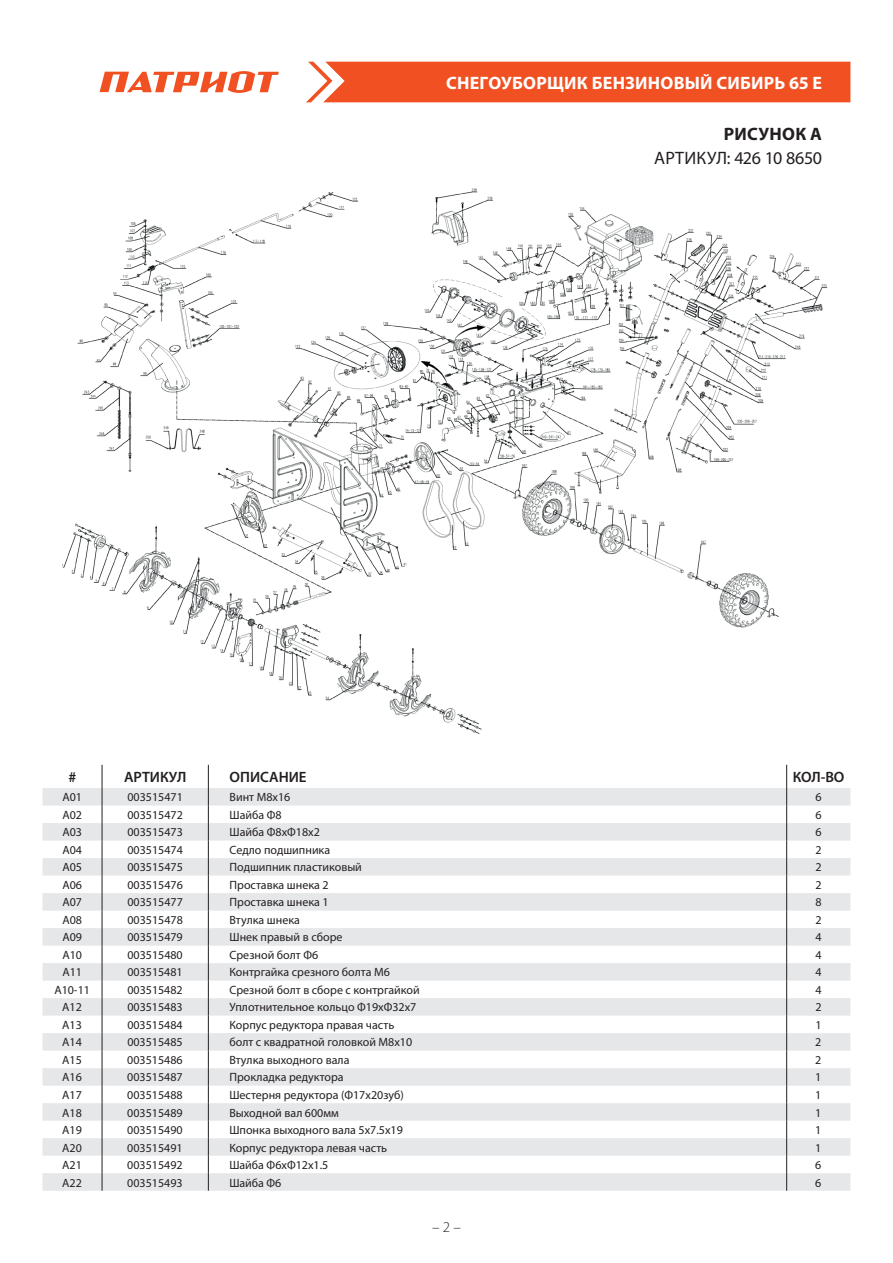
<style>
.page{position:relative;width:893px;height:1263px;background:#fff}
.page>*{position:absolute;margin:0;border:0;box-sizing:border-box;transform-origin:0 0}
.t1{font:700 18px "Myriad Pro";letter-spacing:.015em;color:#fff}
.t2{font:18px "Myriad Pro";color:#231f20}
.t3{font:700 18px "Myriad Pro";letter-spacing:.015em;color:#231f20}
.t4{font:600 15px "Myriad Pro";color:#231f20}
.t5{font:300 15px "Myriad Pro";color:#231f20}
.t6{font:12px "Myriad Pro";color:#231f20}
</style>
<div class="page">
<div style="left:306px;top:62px;width:544px;height:40px;background:#f15122"></div>
<svg style="left:100px;top:71px;width:179px;height:22px"></svg>
<svg style="left:43px;top:788px;width:807px;height:403px;fill:#eaeaec"></svg>
<svg style="left:102px;top:765px;width:1px;height:426px"></svg>
<svg style="left:208px;top:765px;width:1px;height:426px"></svg>
<svg style="left:786px;top:765px;width:1px;height:426px"></svg>
<img style="left:62px;top:188px;width:766px;height:546px">
<h1 class="t1" style="left:446px;top:73px;width:378px">СНЕГОУБОРЩИК БЕНЗИНОВЫЙ СИБИРЬ 65 E</h1>
<h1 class="t3" style="left:724px;top:124px;width:100px">РИСУНОК A</h1>
<h1 class="t2" style="left:654px;top:147px;width:170px">АРТИКУЛ: 426 10 8650</h1>
<p class="t4" style="left:68px;top:767px;width:9px">#</p>
<p class="t4" style="left:124px;top:767px;width:64px">АРТИКУЛ</p>
<p class="t4" style="left:230px;top:767px;width:78px">ОПИСАНИЕ</p>
<p class="t4" style="left:793px;top:767px;width:53px">КОЛ-ВО</p>
<p class="t6" style="left:62px;top:790px;width:21px">A01</p>
<p class="t6" style="left:127px;top:790px;width:57px">003515471</p>
<p class="t6" style="left:230px;top:790px;width:62px">Винт М8х16</p>
<p class="t6" style="left:815px;top:790px;width:8px">6</p>
<p class="t6" style="left:62px;top:807px;width:21px">A02</p>
<p class="t6" style="left:127px;top:807px;width:57px">003515472</p>
<p class="t6" style="left:230px;top:807px;width:54px">Шайба Ф8</p>
<p class="t6" style="left:815px;top:807px;width:8px">6</p>
<p class="t6" style="left:62px;top:825px;width:21px">A03</p>
<p class="t6" style="left:127px;top:825px;width:57px">003515473</p>
<p class="t6" style="left:230px;top:825px;width:92px">Шайба Ф8хФ18х2</p>
<p class="t6" style="left:815px;top:825px;width:8px">6</p>
<p class="t6" style="left:62px;top:842px;width:21px">A04</p>
<p class="t6" style="left:127px;top:842px;width:57px">003515474</p>
<p class="t6" style="left:230px;top:842px;width:102px">Седло подшипника</p>
<p class="t6" style="left:815px;top:842px;width:8px">2</p>
<p class="t6" style="left:62px;top:860px;width:21px">A05</p>
<p class="t6" style="left:127px;top:860px;width:57px">003515475</p>
<p class="t6" style="left:230px;top:860px;width:134px">Подшипник пластиковый</p>
<p class="t6" style="left:815px;top:860px;width:8px">2</p>
<p class="t6" style="left:62px;top:877px;width:21px">A06</p>
<p class="t6" style="left:127px;top:877px;width:57px">003515476</p>
<p class="t6" style="left:230px;top:877px;width:101px">Проставка шнека 2</p>
<p class="t6" style="left:815px;top:877px;width:8px">2</p>
<p class="t6" style="left:62px;top:895px;width:21px">A07</p>
<p class="t6" style="left:127px;top:895px;width:57px">003515477</p>
<p class="t6" style="left:230px;top:895px;width:101px">Проставка шнека 1</p>
<p class="t6" style="left:815px;top:895px;width:8px">8</p>
<p class="t6" style="left:62px;top:912px;width:21px">A08</p>
<p class="t6" style="left:127px;top:912px;width:57px">003515478</p>
<p class="t6" style="left:230px;top:912px;width:72px">Втулка шнека</p>
<p class="t6" style="left:815px;top:912px;width:8px">2</p>
<p class="t6" style="left:62px;top:930px;width:21px">A09</p>
<p class="t6" style="left:127px;top:930px;width:57px">003515479</p>
<p class="t6" style="left:230px;top:930px;width:115px">Шнек правый в сборе</p>
<p class="t6" style="left:815px;top:930px;width:8px">4</p>
<p class="t6" style="left:62px;top:947px;width:21px">A10</p>
<p class="t6" style="left:127px;top:947px;width:57px">003515480</p>
<p class="t6" style="left:229px;top:947px;width:90px">Срезной болт Ф6</p>
<p class="t6" style="left:815px;top:947px;width:8px">4</p>
<p class="t6" style="left:62px;top:965px;width:21px">A11</p>
<p class="t6" style="left:127px;top:965px;width:57px">003515481</p>
<p class="t6" style="left:229px;top:965px;width:162px">Контргайка срезного болта М6</p>
<p class="t6" style="left:815px;top:965px;width:8px">4</p>
<p class="t6" style="left:54px;top:982px;width:37px">A10-11</p>
<p class="t6" style="left:127px;top:982px;width:57px">003515482</p>
<p class="t6" style="left:229px;top:982px;width:192px">Срезной болт в сборе с контргайкой</p>
<p class="t6" style="left:815px;top:982px;width:8px">4</p>
<p class="t6" style="left:62px;top:1000px;width:21px">A12</p>
<p class="t6" style="left:127px;top:1000px;width:57px">003515483</p>
<p class="t6" style="left:229px;top:1000px;width:188px">Уплотнительное кольцо Ф19хФ32х7</p>
<p class="t6" style="left:815px;top:1000px;width:8px">2</p>
<p class="t6" style="left:62px;top:1017px;width:21px">A13</p>
<p class="t6" style="left:127px;top:1017px;width:57px">003515484</p>
<p class="t6" style="left:229px;top:1017px;width:166px">Корпус редуктора правая часть</p>
<p class="t6" style="left:815px;top:1017px;width:8px">1</p>
<p class="t6" style="left:62px;top:1035px;width:21px">A14</p>
<p class="t6" style="left:127px;top:1035px;width:57px">003515485</p>
<p class="t6" style="left:229px;top:1035px;width:184px">болт с квадратной головкой М8х10</p>
<p class="t6" style="left:815px;top:1035px;width:8px">2</p>
<p class="t6" style="left:62px;top:1052px;width:21px">A15</p>
<p class="t6" style="left:127px;top:1052px;width:57px">003515486</p>
<p class="t6" style="left:229px;top:1052px;width:122px">Втулка выходного вала</p>
<p class="t6" style="left:815px;top:1052px;width:8px">2</p>
<p class="t6" style="left:62px;top:1070px;width:21px">A16</p>
<p class="t6" style="left:127px;top:1070px;width:57px">003515487</p>
<p class="t6" style="left:229px;top:1070px;width:116px">Прокладка редуктора</p>
<p class="t6" style="left:815px;top:1070px;width:8px">1</p>
<p class="t6" style="left:62px;top:1087px;width:21px">A17</p>
<p class="t6" style="left:127px;top:1087px;width:57px">003515488</p>
<p class="t6" style="left:229px;top:1087px;width:176px">Шестерня редуктора (Ф17х20зуб)</p>
<p class="t6" style="left:815px;top:1087px;width:8px">1</p>
<p class="t6" style="left:62px;top:1105px;width:21px">A18</p>
<p class="t6" style="left:127px;top:1105px;width:57px">003515489</p>
<p class="t6" style="left:229px;top:1105px;width:111px">Выходной вал 600мм</p>
<p class="t6" style="left:815px;top:1105px;width:8px">1</p>
<p class="t6" style="left:62px;top:1122px;width:21px">A19</p>
<p class="t6" style="left:127px;top:1122px;width:57px">003515490</p>
<p class="t6" style="left:229px;top:1122px;width:175px">Шпонка выходного вала 5х7.5х19</p>
<p class="t6" style="left:815px;top:1122px;width:8px">1</p>
<p class="t6" style="left:62px;top:1140px;width:21px">A20</p>
<p class="t6" style="left:127px;top:1140px;width:57px">003515491</p>
<p class="t6" style="left:229px;top:1140px;width:159px">Корпус редуктора левая часть</p>
<p class="t6" style="left:815px;top:1140px;width:8px">1</p>
<p class="t6" style="left:62px;top:1157px;width:21px">A21</p>
<p class="t6" style="left:127px;top:1157px;width:57px">003515492</p>
<p class="t6" style="left:229px;top:1157px;width:101px">Шайба Ф6хФ12х1.5</p>
<p class="t6" style="left:815px;top:1157px;width:8px">6</p>
<p class="t6" style="left:62px;top:1175px;width:21px">A22</p>
<p class="t6" style="left:127px;top:1175px;width:57px">003515493</p>
<p class="t6" style="left:229px;top:1175px;width:54px">Шайба Ф6</p>
<p class="t6" style="left:815px;top:1175px;width:8px">6</p>
<p class="t5" style="left:432px;top:1218px;width:30px">– 2 –</p>
</div>
